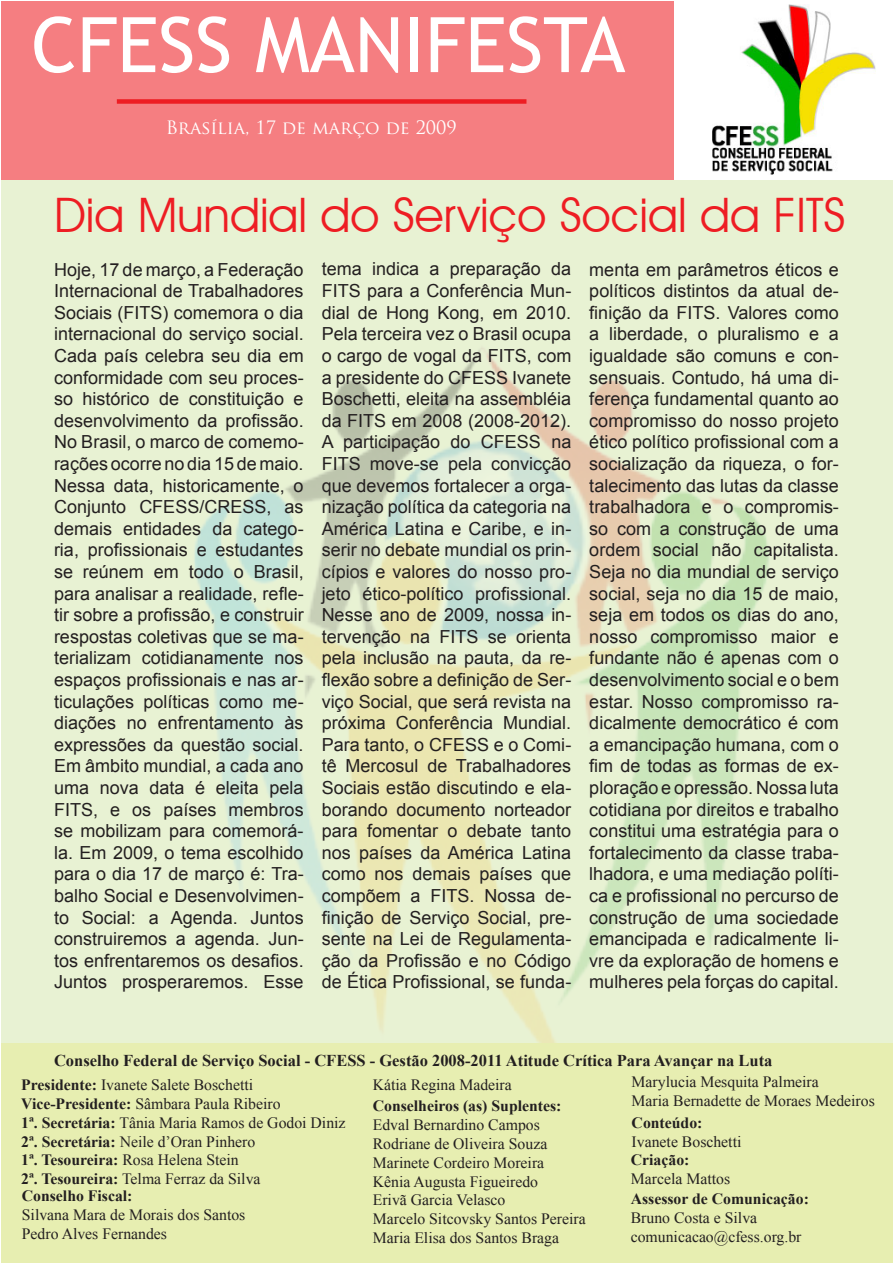
<style>
.page{position:relative;width:893px;height:1263px;background:#fff}
.page>*{position:absolute;margin:0;border:0;box-sizing:border-box;transform-origin:0 0}
.t1{font:76.65px "Trebuchet MS";color:#fff}
.t2{font:47.55px "Avant Garde IT Cby BT";color:#ee1d23}
.t3{font:18px/21.6px "Arial";color:#231f20;text-align:justify}
.t4{font:18px "Trajan Pro";color:#fff}
.t5{font:700 16.5px "Times New Roman";color:#231f20}
.t6{font:15.75px "Times New Roman";color:#231f20}
.t7{font:700 15.75px "Times New Roman";color:#231f20}
.s1{font-weight:700}
</style>
<div class="page">
<div style="left:1px;top:180px;width:891px;height:1082px;background:#e8f2d3"></div>
<div style="left:1px;top:1px;width:673px;height:179px;background:#f57e81"></div>
<img style="left:194px;top:348px;width:575px;height:695px">
<img style="left:713px;top:5px;width:163px;height:170px">
<div style="left:1px;top:1043px;width:891px;height:219px;background:#e7eeb1"></div>
<div style="left:117px;top:99px;width:409px;height:5px;background:#ee1d23"></div>
<p class="t1" style="left:31px;top:0;width:596px">CFESS MANIFESTA</p>
<p class="t4" style="left:166px;top:116px;width:292px">Brasília, 17 de março de 2009</p>
<p class="t2" style="left:54px;top:186px;width:793px">Dia Mundial do Serviço Social da FITS</p>
<p class="t3" style="left:54px;top:259px;width:251px">Hoje, 17 de março, a Federação Internacional de Trabalhadores Sociais (FITS) comemora o dia internacional do serviço social.<br>Cada país celebra seu dia em conformidade com seu proces&shy;so histórico de constituição e desenvolvimento da profissão.<br>No Brasil, o marco de comemo&shy;rações ocorre no dia 15 de maio.<br>Nessa data, historicamente, o Conjunto CFESS/CRESS, as demais entidades da catego&shy;ria, profissionais e estudantes se reúnem em todo o Brasil, para analisar a realidade, refle&shy;tir sobre a profissão, e construir respostas coletivas que se ma&shy;terializam cotidianamente nos espaços profissionais e nas ar&shy;ticulações políticas como me&shy;diações no enfrentamento às expressões da questão social.</p>
<p class="t3" style="left:54px;top:755px;width:251px">Em âmbito mundial, a cada ano uma nova data é eleita pela FITS, e os países membros se mobilizam para comemorá&shy;la. Em 2009, o tema escolhido para o dia 17 de março é: Tra&shy;balho Social e Desenvolvimen&shy;to Social: a Agenda. Juntos construiremos a agenda. Jun&shy;tos enfrentaremos os desafios.<br>Juntos prosperaremos. Esse</p>
<p class="t3" style="left:322px;top:259px;width:251px">tema indica a preparação da FITS para a Conferência Mun&shy;dial de Hong Kong, em 2010.</p>
<p class="t3" style="left:322px;top:323px;width:251px">Pela terceira vez o Brasil ocupa o cargo de vogal da FITS, com a presidente do CFESS Ivanete Boschetti, eleita na assembléia da FITS em 2008 (2008-2012).</p>
<p class="t3" style="left:322px;top:431px;width:251px">A participação do CFESS na FITS move-se pela convicção que devemos fortalecer a orga&shy;nização política da categoria na América Latina e Caribe, e in&shy;serir no debate mundial os prin&shy;cípios e valores do nosso pro&shy;jeto ético-político profissional.</p>
<p class="t3" style="left:322px;top:604px;width:251px">Nesse ano de 2009, nossa in&shy;tervenção na FITS se orienta pela inclusão na pauta, da re&shy;flexão sobre a definição de Ser&shy;viço Social, que será revista na próxima Conferência Mundial.<br>Para tanto, o CFESS e o Comi&shy;tê Mercosul de Trabalhadores Sociais estão discutindo e ela&shy;borando documento norteador para fomentar o debate tanto nos países da América Latina como nos demais países que compõem a FITS. Nossa de&shy;finição de Serviço Social, pre&shy;sente na Lei de Regulamenta&shy;ção da Profissão e no Código de Ética Profissional, se funda-</p>
<p class="t3" style="left:589px;top:259px;width:251px">menta em parâmetros éticos e políticos distintos da atual de&shy;finição da FITS. Valores como a liberdade, o pluralismo e a igualdade são comuns e con&shy;sensuais. Contudo, há uma di&shy;ferença fundamental quanto ao compromisso do nosso projeto ético político profissional com a socialização da riqueza, o for&shy;talecimento das lutas da classe trabalhadora e o compromis&shy;so com a construção de uma ordem social não capitalista.</p>
<p class="t3" style="left:589px;top:561px;width:251px">Seja no dia mundial de serviço social, seja no dia 15 de maio, seja em todos os dias do ano, nosso compromisso maior e fundante não é apenas com o desenvolvimento social e o bem estar. Nosso compromisso ra&shy;dicalmente democrático é com a emancipação humana, com o fim de todas as formas de ex&shy;ploração e opressão. Nossa luta cotidiana por direitos e trabalho constitui uma estratégia para o fortalecimento da classe traba&shy;lhadora, e uma mediação políti&shy;ca e profissional no percurso de construção de uma sociedade emancipada e radicalmente li&shy;vre da exploração de homens e mulheres pela forças do capital.</p>
<p class="t5" style="left:54px;top:1049px;width:720px">Conselho Federal de Serviço Social - CFESS - Gestão 2008-2011 Atitude Crítica Para Avançar na Luta</p>
<p class="t6" style="left:21px;top:1074px;width:233px"><span class="s1">Presidente:</span> Ivanete Salete Boschetti</p>
<p class="t6" style="left:21px;top:1093px;width:261px"><span class="s1">Vice-Presidente:</span> Sâmbara Paula Ribeiro</p>
<p class="t6" style="left:21px;top:1112px;width:326px"><span class="s1">1ª. Secretária:</span> Tânia Maria Ramos de Godoi Diniz</p>
<p class="t6" style="left:21px;top:1131px;width:236px"><span class="s1">2ª. Secretária:</span> Neile d’Oran Pinhero</p>
<p class="t6" style="left:21px;top:1149px;width:219px"><span class="s1">1ª. Tesoureira:</span> Rosa Helena Stein</p>
<p class="t6" style="left:21px;top:1168px;width:241px"><span class="s1">2ª. Tesoureira:</span> Telma Ferraz da Silva</p>
<p class="t7" style="left:22px;top:1185px;width:112px">Conselho Fiscal:</p>
<p class="t6" style="left:22px;top:1204px;width:225px">Silvana Mara de Morais dos Santos</p>
<p class="t6" style="left:22px;top:1223px;width:147px">Pedro Alves Fernandes</p>
<p class="t6" style="left:632px;top:1071px;width:189px">Marylucia Mesquita Palmeira</p>
<p class="t6" style="left:632px;top:1090px;width:245px">Maria Bernadette de Moraes Medeiros</p>
<p class="t7" style="left:632px;top:1111px;width:72px">Conteúdo:</p>
<p class="t6" style="left:632px;top:1131px;width:111px">Ivanete Boschetti</p>
<p class="t7" style="left:631px;top:1149px;width:60px">Criação:</p>
<p class="t6" style="left:631px;top:1168px;width:101px">Marcela Mattos</p>
<p class="t7" style="left:631px;top:1188px;width:180px">Assessor de Comunicação:</p>
<p class="t6" style="left:631px;top:1207px;width:128px">Bruno Costa e Silva</p>
<p class="t6" style="left:631px;top:1226px;width:172px">comunicacao@cfess.org.br</p>
<p class="t6" style="left:373px;top:1074px;width:141px">Kátia Regina Madeira</p>
<p class="t7" style="left:373px;top:1095px;width:190px">Conselheiros (as) Suplentes:</p>
<p class="t6" style="left:373px;top:1114px;width:169px">Edval Bernardino Campos</p>
<p class="t6" style="left:373px;top:1133px;width:176px">Rodriane de Oliveira Souza</p>
<p class="t6" style="left:373px;top:1152px;width:173px">Marinete Cordeiro Moreira</p>
<p class="t6" style="left:373px;top:1171px;width:167px">Kênia Augusta Figueiredo</p>
<p class="t6" style="left:373px;top:1189px;width:134px">Erivã Garcia Velasco</p>
<p class="t6" style="left:373px;top:1208px;width:215px">Marcelo Sitcovsky Santos Pereira</p>
<p class="t6" style="left:373px;top:1227px;width:188px">Maria Elisa dos Santos Braga</p>
</div>
